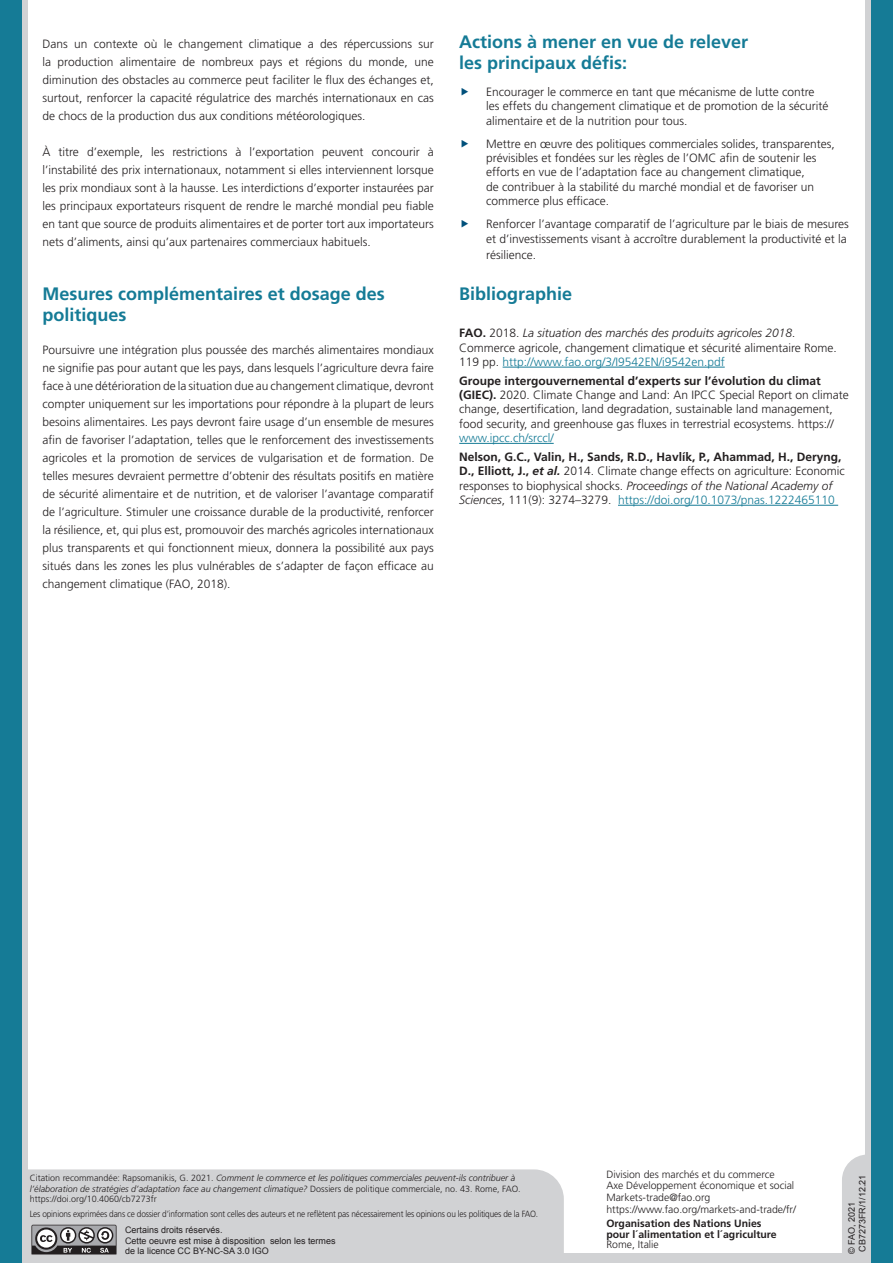
<style>
.page{position:relative;width:893px;height:1263px;background:#fff}
.page>*{position:absolute;margin:0;border:0;box-sizing:border-box;transform-origin:0 0}
.t1{font:700 18px/21px "Frutiger LT Std";color:#157b96}
.t2{font:300 12px/18px "Frutiger LT Std";color:#231f20}
.t3{font:300 12px "Frutiger LT Std";color:#157b96}
.t4{font:300 10.5px/10.5px "Frutiger LT Std";color:#231f20}
.t5{font:700 10.5px/10.5px "Frutiger LT Std";color:#231f20}
.t6{font:italic 300 9px/10.5px "Frutiger LT Std";color:#231f20}
.t7{font:300 9px "Frutiger LT Std";letter-spacing:-.02em;color:#231f20;scale:.92 1}
.t8{font:9px/10.8px "Arial";color:#231f20}
.s1{font-weight:700}
.s2{font-style:italic}
.s3{color:#157b96}
.s4{font-weight:700;font-style:italic}
.s5{font-style:normal}
</style>
<div class="page">
<div style="left:28px;top:1169px;width:536px;height:94px;background:#d1d2d4"></div>
<div style="left:842px;top:1154px;width:23px;height:109px;background:#d1d2d4"></div>
<div style="left:550px;top:1254px;width:299px;height:9px;background:#d1d2d4"></div>
<div style="left:0;top:0;width:28px;height:1263px;background:linear-gradient(to bottom,#d1d2d4,#d1d2d4)"></div>
<svg style="left:865px;top:0;width:7px;height:1263px;background:#b6c5cb"></svg>
<div style="left:872px;top:0;width:21px;height:1263px;background:#157b96"></div>
<div style="left:0;top:0;width:21px;height:1263px;background:#157b96"></div>
<hr style="left:503px;top:367px;width:222px;height:1px;background:#157b96">
<hr style="left:459px;top:443px;width:95px;height:1px;background:#157b96">
<hr style="left:618px;top:505px;width:220px;height:1px;background:#157b96">
<svg style="left:31px;top:1225px;width:86px;height:29px"></svg>
<p class="t2" style="left:43px;top:35px;width:393px;text-align:justify">Dans un contexte où le changement climatique a des répercussions sur la production alimentaire de nombreux pays et régions du monde, une diminution des obstacles au commerce peut faciliter le flux des échanges et, surtout, renforcer la capacité régulatrice des marchés internationaux en cas de chocs de la production dus aux conditions météorologiques.</p>
<p class="t2" style="left:43px;top:143px;width:393px;text-align:justify">À titre d’exemple, les restrictions à l’exportation peuvent concourir à l’instabilité des prix internationaux, notamment si elles interviennent lorsque les prix mondiaux sont à la hausse. Les interdictions d’exporter instaurées par les principaux exportateurs risquent de rendre le marché mondial peu fiable en tant que source de produits alimentaires et de porter tort aux importateurs nets d’aliments, ainsi qu’aux partenaires commerciaux habituels.</p>
<h1 class="t1" style="left:43px;top:283px;width:344px">Mesures complémentaires et dosage des politiques</h1>
<p class="t2" style="left:43px;top:341px;width:393px;text-align:justify">Poursuivre une intégration plus poussée des marchés alimentaires mondiaux ne signifie pas pour autant que les pays, dans lesquels l’agriculture devra faire face à une détérioration de la situation due au changement climatique, devront compter uniquement sur les importations pour répondre à la plupart de leurs besoins alimentaires. Les pays devront faire usage d’un ensemble de mesures afin de favoriser l’adaptation, telles que le renforcement des investissements agricoles et la promotion de services de vulgarisation et de formation. De telles mesures devraient permettre d’obtenir des résultats positifs en matière de sécurité alimentaire et de nutrition, et de valoriser l’avantage comparatif de l’agriculture. Stimuler une croissance durable de la productivité, renforcer la résilience, et, qui plus est, promouvoir des marchés agricoles internationaux plus transparents et qui fonctionnent mieux, donnera la possibilité aux pays situés dans les zones les plus vulnérables de s’adapter de façon efficace au changement climatique (FAO, 2018).</p>
<h1 class="t1" style="left:459px;top:31px;width:290px">Actions à mener en vue de relever les principaux défis:</h1>
<p class="t2" style="left:486px;top:85px;width:344px;line-height:14.4px">Encourager le commerce en tant que mécanisme de lutte contre les effets du changement climatique et de promotion de la sécurité alimentaire et de la nutrition pour tous.</p>
<p class="t2" style="left:486px;top:136px;width:350px;line-height:14.4px">Mettre en œuvre des politiques commerciales solides, transparentes, prévisibles et fondées sur les règles de l’OMC afin de soutenir les efforts en vue de l’adaptation face au changement climatique,<br>de contribuer à la stabilité du marché mondial et de favoriser un commerce plus efficace.</p>
<p class="t2" style="left:486px;top:217px;width:364px;line-height:14.4px">Renforcer l’avantage comparatif de l’agriculture par le biais de mesures et d’investissements visant à accroître durablement la productivité et la</p>
<p class="t2" style="left:486px;top:246px;width:51px">résilience.</p>
<h1 class="t1" style="left:459px;top:283px;width:115px">Bibliographie</h1>
<p class="t2" style="left:459px;top:326px;width:379px;line-height:14.4px"><span class="s1">FAO.</span> 2018. <span class="s2">La situation des marchés des produits agricoles 2018.<br></span>Commerce agricole, changement climatique et sécurité alimentaire Rome.<br>119 pp. <span class="s3">http://www.fao.org/3/I9542EN/i9542en.pdf</span></p>
<p class="t2" style="left:459px;top:373px;width:391px;line-height:14.4px"><span class="s1">Groupe intergouvernemental d’experts sur l’évolution du climat (GIEC).</span> 2020. Climate Change and Land: An IPCC Special Report on climate change, desertification, land degradation, sustainable land management, food security, and greenhouse gas fluxes in terrestrial ecosystems. https://</p>
<p class="t3" style="left:459px;top:431px;width:96px">www.ipcc.ch/srccl/</p>
<p class="t2" style="left:459px;top:450px;width:387px;line-height:14.4px"><span class="s1">Nelson, G.C., Valin, H., Sands, R.D., Havlík, P., Ahammad, H., Deryng, D., Elliott, J.,</span> <span class="s4">et al.</span> 2014. Climate change effects on agriculture: Economic responses to biophysical shocks. <span class="s2">Proceedings of the National Academy of Sciences</span>, 111(9): 3274–3279. <span class="s3">https://doi.org/10.1073/pnas.1222465110</span></p>
<p class="t6" style="left:30px;top:1173px;width:492px"><span class="s5">Citation recommandée: Rapsomanikis, G. 2021.</span> Comment le commerce et les politiques commerciales peuvent-ils contribuer à l’élaboration de stratégies d’adaptation face au changement climatique? <span class="s5">Dossiers de politique commerciale, no. 43. Rome, FAO. https://doi.org/10.4060/cb7273fr</span></p>
<p class="t7" style="left:30px;top:1208px;width:554px">Les opinions exprimées dans ce dossier d’information sont celles des auteurs et ne reflètent pas nécessairement les opinions ou les politiques de la FAO.</p>
<p class="t8" style="left:125px;top:1224px;width:212px">Certains droits réservés.<br>Cette oeuvre est mise à disposition selon les termes de la licence CC BY-NC-SA 3.0 IGO</p>
<p class="t4" style="left:606px;top:1169px;width:189px">Division des marchés et du commerce<br>Axe Développement économique et social</p>
<p class="t4" style="left:606px;top:1191px;width:191px;line-height:12px">Markets-trade@fao.org https://www.fao.org/markets-and-trade/fr/</p>
<p class="t5" style="left:606px;top:1218px;width:172px">Organisation des Nations Unies pour l´alimentation et l´agriculture</p>
<p class="t4" style="left:606px;top:1239px;width:54px">Rome, Italie</p>
<p class="t8" style="left:846px;top:1254px;width:81px;rotate:-90deg">© FAO, 2021<br>CB7273FR/1/12.21</p>
</div>
